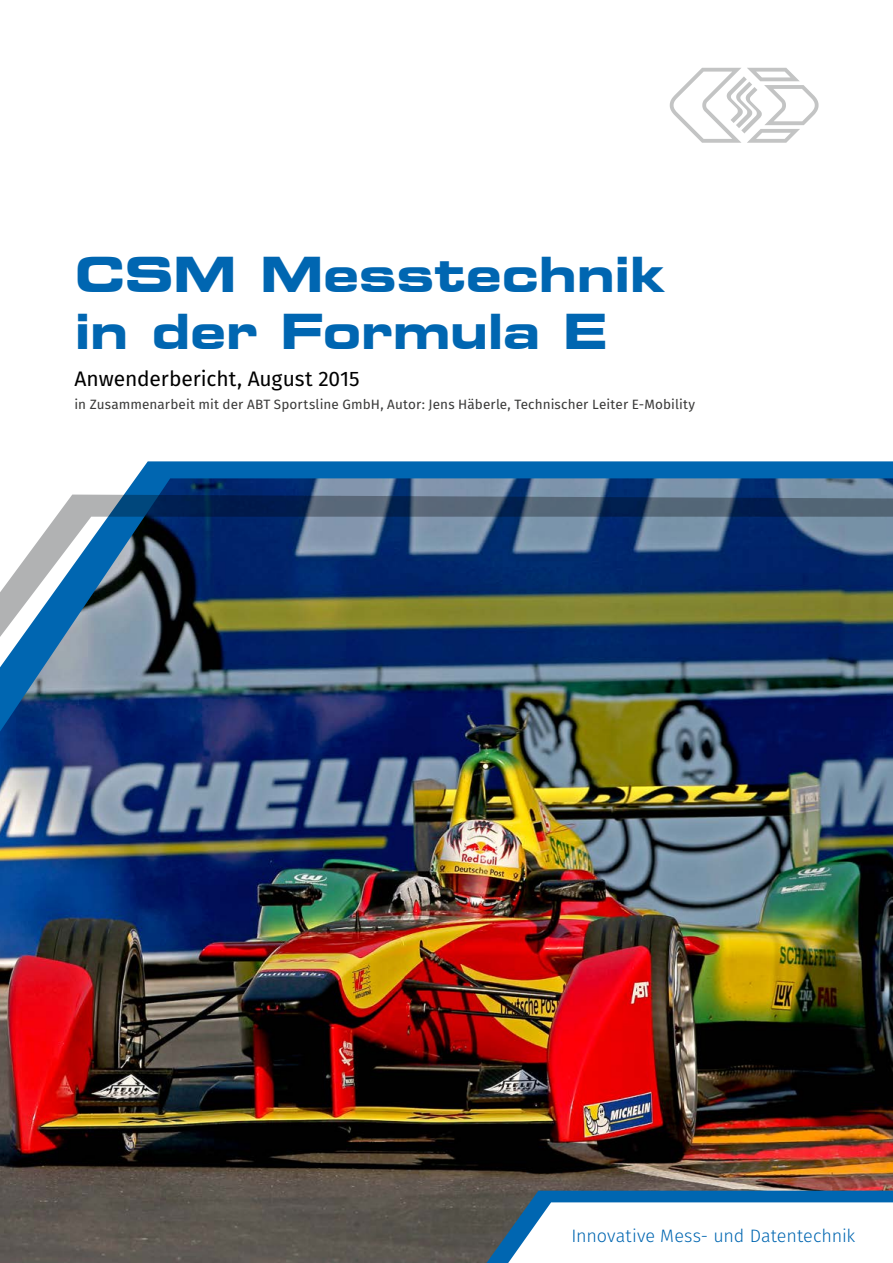
<style>
.page{position:relative;width:893px;height:1263px;background:#fff}
.page>*{position:absolute;margin:0;border:0;box-sizing:border-box;transform-origin:0 0}
.Titel{font:700 expanded 48px/57.6px "Square 721 BT";letter-spacing:-.015em;color:#0066b1}
.Titel_Sub{font:21px "Fira Sans";letter-spacing:-.005em;color:#000}
.Subline{font:300 18px "Fira Sans";color:#0066b1}
.Text{font:13.5px "Fira Sans";letter-spacing:.005em;color:#3a3a39}
</style>
<div class="page">
<img style="left:0;top:732px;width:893px;height:531px">
<svg style="left:670px;top:68px;width:149px;height:75px"></svg>
<svg style="left:486px;top:1191px;width:407px;height:72px"></svg>
<img style="left:0;top:461px;width:893px;height:271px">
<svg style="left:0;top:495px;width:893px;height:180px;background:#405a75"></svg>
<p class="Titel" style="left:74px;top:245px;width:592px">CSM Messtechnik in der Formula E</p>
<p class="Titel_Sub" style="left:74px;top:363px;width:287px">Anwenderbericht, August 2015</p>
<p class="Text" style="left:74px;top:394px;width:622px">in Zusammenarbeit mit der ABT Sportsline GmbH, Autor: Jens Häberle, Technischer Leiter E-Mobility</p>
<p class="Subline" style="left:571px;top:1223px;width:285px">Innovative Mess- und Datentechnik</p>
</div>
